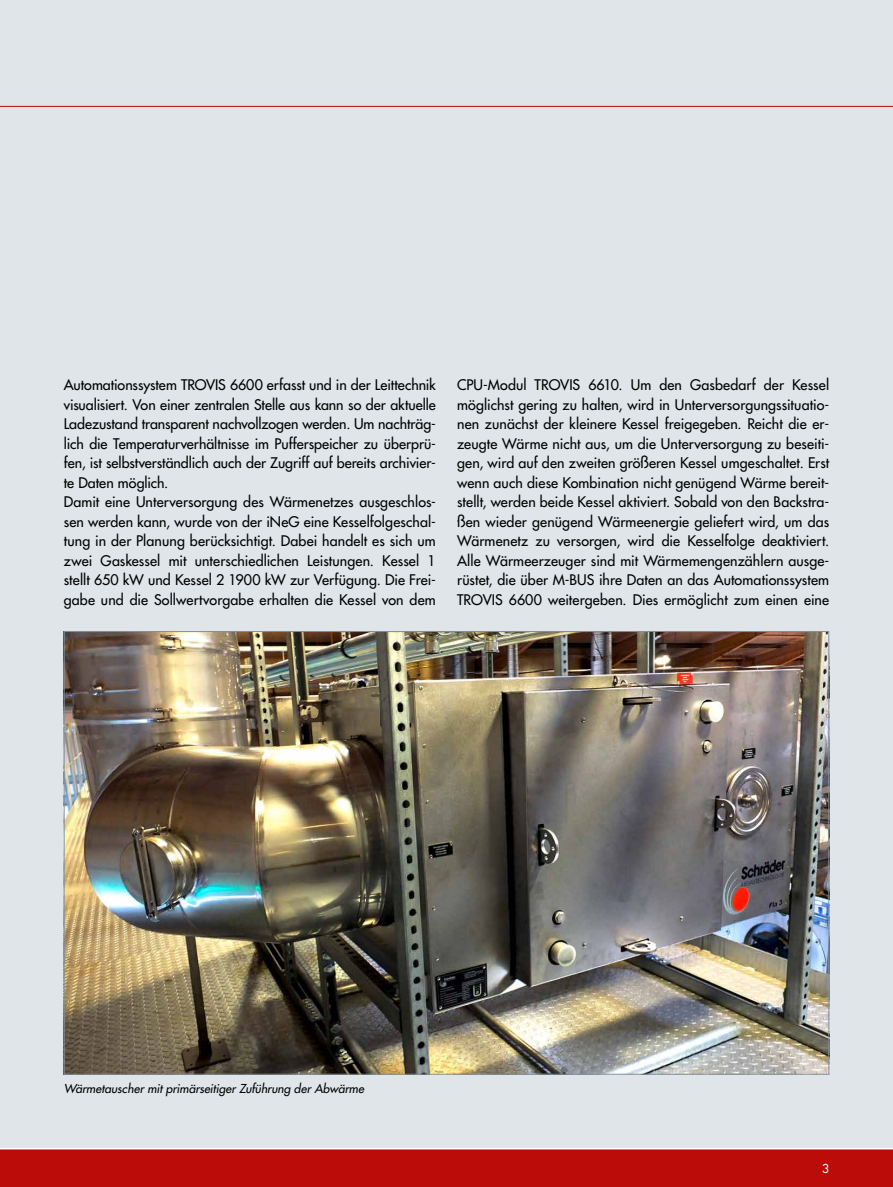
<style>
.page{position:relative;width:893px;height:1187px;background:#fff}
.page>*{position:absolute;margin:0;border:0;box-sizing:border-box;transform-origin:0 0}
.t1{font:14.25px/19.5px "Futura";letter-spacing:.005em;color:#000}
.t2{font:italic 12px "Futura";color:#000}
.t3{font:12px "Futura";color:#fff}
</style>
<div class="page">
<div style="left:0;top:0;width:893px;height:1186px;background:#dfe5e9"></div>
<hr style="left:0;top:106px;width:893px;height:1px;background:#bb0c0a">
<div style="left:0;top:1148px;width:893px;height:38px;background:#bb0c0a"></div>
<hr style="left:0;top:1147px;width:893px;height:2px;background:#fff">
<img style="left:66px;top:633px;width:761px;height:439px">
<p class="t1" style="left:64px;top:375px;width:374px">Automationssystem TROVIS 6600 erfasst und in der Leittechnik visualisiert. Von einer zentralen Stelle aus kann so der aktuelle Ladezustand transparent nachvollzogen werden. Um nachträg&shy;lich die Temperaturverhältnisse im Pufferspeicher zu überprü&shy;fen, ist selbstverständlich auch der Zugriff auf bereits archivier&shy;te Daten möglich.<br>Damit eine Unterversorgung des Wärmenetzes ausgeschlos&shy;sen werden kann, wurde von der iNeG eine Kesselfolgeschal&shy;tung in der Planung berücksichtigt. Dabei handelt es sich um zwei Gaskessel mit unterschiedlichen Leistungen. Kessel 1 stellt 650 kW und Kessel 2 1900 kW zur Verfügung. Die Frei&shy;gabe und die Sollwertvorgabe erhalten die Kessel von dem</p>
<p class="t1" style="left:457px;top:375px;width:374px;text-align:justify">CPU-Modul TROVIS 6610. Um den Gasbedarf der Kessel möglichst gering zu halten, wird in Unterversorgungssituatio&shy;nen zunächst der kleinere Kessel freigegeben. Reicht die er&shy;zeugte Wärme nicht aus, um die Unterversorgung zu beseiti&shy;gen, wird auf den zweiten größeren Kessel umgeschaltet. Erst wenn auch diese Kombination nicht genügend Wärme bereit&shy;stellt, werden beide Kessel aktiviert. Sobald von den Backstra&shy;ßen wieder genügend Wärmeenergie geliefert wird, um das Wärmenetz zu versorgen, wird die Kesselfolge deaktiviert.<br>Alle Wärmeerzeuger sind mit Wärmemengenzählern ausge&shy;rüstet, die über M-BUS ihre Daten an das Automationssystem TROVIS 6600 weitergeben. Dies ermöglicht zum einen eine</p>
<p class="t2" style="left:64px;top:1080px;width:302px">Wärmetauscher mit primärseitiger Zuführung der Abwärme</p>
<p class="t3" style="left:822px;top:1160px;width:8px">3</p>
</div>
